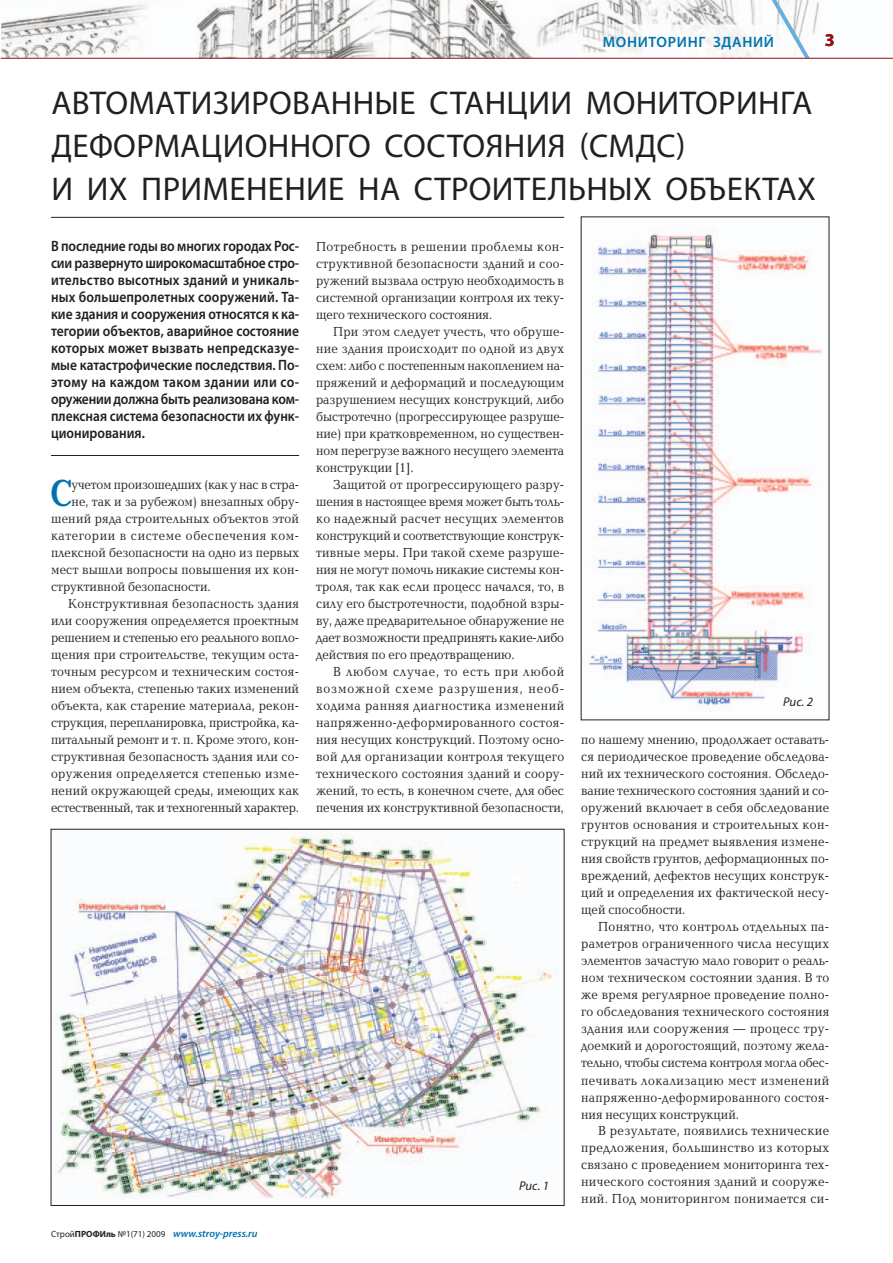
<style>
.page{position:relative;width:893px;height:1263px;background:#fff}
.page>*{position:absolute;margin:0;border:0;box-sizing:border-box;transform-origin:0 0}
.t1{font:700 38.85px "Baltica C";color:#0073ae;scale:.8 1}
.t2{font:33px/42.9px "Myriad Pro";letter-spacing:.01em;color:#231f20}
.t3{font:700 18px "Myriad Pro";color:#941114}
.t4{font:600 15px/17px "Myriad Pro";color:#231f20;text-align:justify;scale:.9 1}
.t5{font:600 15px "Myriad Pro";letter-spacing:.045em;color:#0073ae}
.t6{font:13.5px/17px "Baltica C";letter-spacing:.005em;color:#231f20;text-align:justify;scale:.9 1}
.t7{font:13.5px/17px "Baltica C";letter-spacing:.005em;color:#231f20;text-align:justify;scale:.91 1}
.t8{font:13.5px "Baltica C";letter-spacing:.025em;color:#231f20;scale:.9 1}
.t9{font:13.5px "Baltica C";letter-spacing:.03em;color:#231f20;scale:.9 1}
.t10{font:13.5px "Baltica C";letter-spacing:.05em;color:#231f20;scale:.9 1}
.t11{font:italic 12.75px "Myriad Pro";letter-spacing:.005em;color:#231f20}
.t12{font:italic 600 10.5px "Myriad Pro";color:#0073ae}
.s1{font-weight:400;font-style:normal;font-size:9px;color:#231f20}
.s2{font-weight:700;font-style:normal;font-size:9px;color:#231f20}
</style>
<div class="page">
<img style="left:1px;top:0;width:892px;height:58px">
<img style="left:455px;top:25px;width:307px;height:33px">
<svg style="left:762px;top:0;width:48px;height:58px"></svg>
<hr style="left:1px;top:58px;width:892px;height:1px;background:#941114">
<img style="left:56px;top:831px;width:502px;height:368px">
<img style="left:588px;top:228px;width:235px;height:484px">
<hr style="left:51px;top:217px;width:513px;height:1px;background:#231f20">
<hr style="left:51px;top:455px;width:248px;height:1px;background:#231f20">
<p class="t5" style="left:603px;top:36px;width:173px">МОНИТОРИНГ ЗДАНИЙ</p>
<h3 class="t3" style="left:825px;top:33px;width:11px">3</h3>
<h2 class="t2" style="left:51px;top:85px;width:766px">АВТОМАТИЗИРОВАННЫЕ СТАНЦИИ МОНИТОРИНГА<br>ДЕФОРМАЦИОННОГО СОСТОЯНИЯ (СМДС)<br>И ИХ ПРИМЕНЕНИЕ НА СТРОИТЕЛЬНЫХ ОБЪЕКТАХ</h2>
<p class="t4" style="left:51px;top:239px;width:277px">В последние годы во многих городах Рос&shy;сии развернуто широкомасштабное стро&shy;ительство высотных зданий и уникаль&shy;ных большепролетных сооружений. Та&shy;кие здания и сооружения относятся к ка&shy;тегории объектов, аварийное состояние которых может вызвать непредсказуе&shy;мые катастрофические последствия. По&shy;этому на каждом таком здании или со&shy;оружении должна быть реализована ком&shy;плексная система безопасности их функ&shy;ционирования.</p>
<h1 class="t1" style="left:51px;top:478px;width:28px">С</h1>
<p class="t6" style="left:72px;top:477px;width:254px">учетом произошедших (как у нас в стра-</p>
<p class="t6" style="left:72px;top:494px;width:254px">не, так и за рубежом) внезапных обру-</p>
<p class="t6" style="left:51px;top:511px;width:277px">шений ряда строительных объектов этой</p>
<p class="t10" style="left:51px;top:530px;width:277px">категории в системе обеспечения ком-</p>
<p class="t6" style="left:51px;top:545px;width:277px">плексной безопасности на одно из первых</p>
<p class="t6" style="left:51px;top:562px;width:277px">мест вышли вопросы повышения их кон-</p>
<p class="t6" style="left:51px;top:579px;width:179px">структивной безопасности.</p>
<p class="t8" style="left:68px;top:598px;width:258px">Конструктивная безопасность здания</p>
<p class="t6" style="left:51px;top:613px;width:277px">или сооружения определяется проектным</p>
<p class="t6" style="left:51px;top:630px;width:277px">решением и степенью его реального вопло-</p>
<p class="t6" style="left:51px;top:647px;width:277px">щения при строительстве, текущим оста-</p>
<p class="t8" style="left:51px;top:666px;width:277px">точным ресурсом и техническим состоя-</p>
<p class="t6" style="left:51px;top:681px;width:277px">нием объекта, степенью таких изменений</p>
<p class="t6" style="left:51px;top:698px;width:277px">объекта, как старение материала, рекон-</p>
<p class="t6" style="left:51px;top:715px;width:277px">струкция, перепланировка, пристройка, ка-</p>
<p class="t6" style="left:51px;top:732px;width:277px">питальный ремонт и т. п. Кроме этого, кон-</p>
<p class="t6" style="left:51px;top:749px;width:277px">структивная безопасность здания или со-</p>
<p class="t9" style="left:51px;top:768px;width:277px">оружения определяется степенью изме-</p>
<p class="t6" style="left:51px;top:783px;width:277px">нений окружающей среды, имеющих как</p>
<p class="t6" style="left:51px;top:800px;width:277px">естественный, так и техногенный характер.</p>
<p class="t12" style="left:51px;top:1230px;width:208px"><span class="s1">Cтрой</span><span class="s2">ПРОФИль</span> <span class="s1">№1(71) 2009</span> www.stroy-press.ru</p>
<p class="t6" style="left:316px;top:239px;width:277px">Потребность в решении проблемы кон&shy;структивной безопасности зданий и соо&shy;ружений вызвала острую необходимость в системной организации контроля их теку&shy;щего технического состояния.</p>
<p class="t6" style="left:316px;top:324px;width:277px;text-indent:17px">При этом следует учесть, что обруше&shy;ние здания происходит по одной из двух схем: либо с постепенным накоплением на&shy;пряжений и деформаций и последующим разрушением несущих конструкций, либо быстротечно (прогрессирующее разруше&shy;ние) при кратковременном, но существен&shy;ном перегрузе важного несущего элемента конструкции [1].</p>
<p class="t6" style="left:316px;top:477px;width:277px;text-indent:17px">Защитой от прогрессирующего разру&shy;шения в настоящее время может быть толь&shy;ко надежный расчет несущих элементов конструкций и соответствующие конструк&shy;тивные меры. При такой схеме разруше&shy;ния не могут помочь никакие системы кон&shy;троля, так как если процесс начался, то, в силу его быстротечности, подобной взры&shy;ву, даже предварительное обнаружение не дает возможности предпринять какие-либо действия по его предотвращению.</p>
<p class="t6" style="left:316px;top:664px;width:277px;text-indent:17px">В любом случае, то есть при любой возможной схеме разрушения, необ&shy;ходима ранняя диагностика изменений напряженно-деформированного состоя&shy;ния несущих конструкций. Поэтому осно&shy;вой для организации контроля текущего технического состояния зданий и соору&shy;жений, то есть, в конечном счете, для обес печения их конструктивной безопасности,</p>
<p class="t11" style="left:519px;top:1181px;width:32px">Рис. 1</p>
<p class="t11" style="left:783px;top:697px;width:32px">Рис. 2</p>
<p class="t6" style="left:581px;top:732px;width:277px">по нашему мнению, продолжает оставать&shy;ся периодическое проведение обследова&shy;ний их технического состояния. Обследо&shy;вание технического состояния зданий и со&shy;оружений включает в себя обследование грунтов основания и строительных кон&shy;струкций на предмет выявления измене&shy;ния свойств грунтов, деформационных по&shy;вреждений, дефектов несущих конструк&shy;ций и определения их фактической несу&shy;щей способности.</p>
<p class="t6" style="left:581px;top:919px;width:277px;text-indent:17px">Понятно, что контроль отдельных па&shy;раметров ограниченного числа несущих элементов зачастую мало говорит о реаль&shy;ном техническом состоянии здания. В то же время регулярное проведение полно&shy;го обследования технического состояния здания или сооружения — процесс тру&shy;доемкий и дорогостоящий, поэтому жела&shy;тельно, чтобы система контроля могла обес&shy;печивать локализацию мест изменений напряженно-деформированного состоя&shy;ния несущих конструкций.</p>
<p class="t7" style="left:581px;top:1123px;width:274px;text-indent:17px">В результате, появились технические предложения, большинство из которых связано с проведением мониторинга тех&shy;нического состояния зданий и сооруже&shy;ний. Под мониторингом понимается си-</p>
</div>
